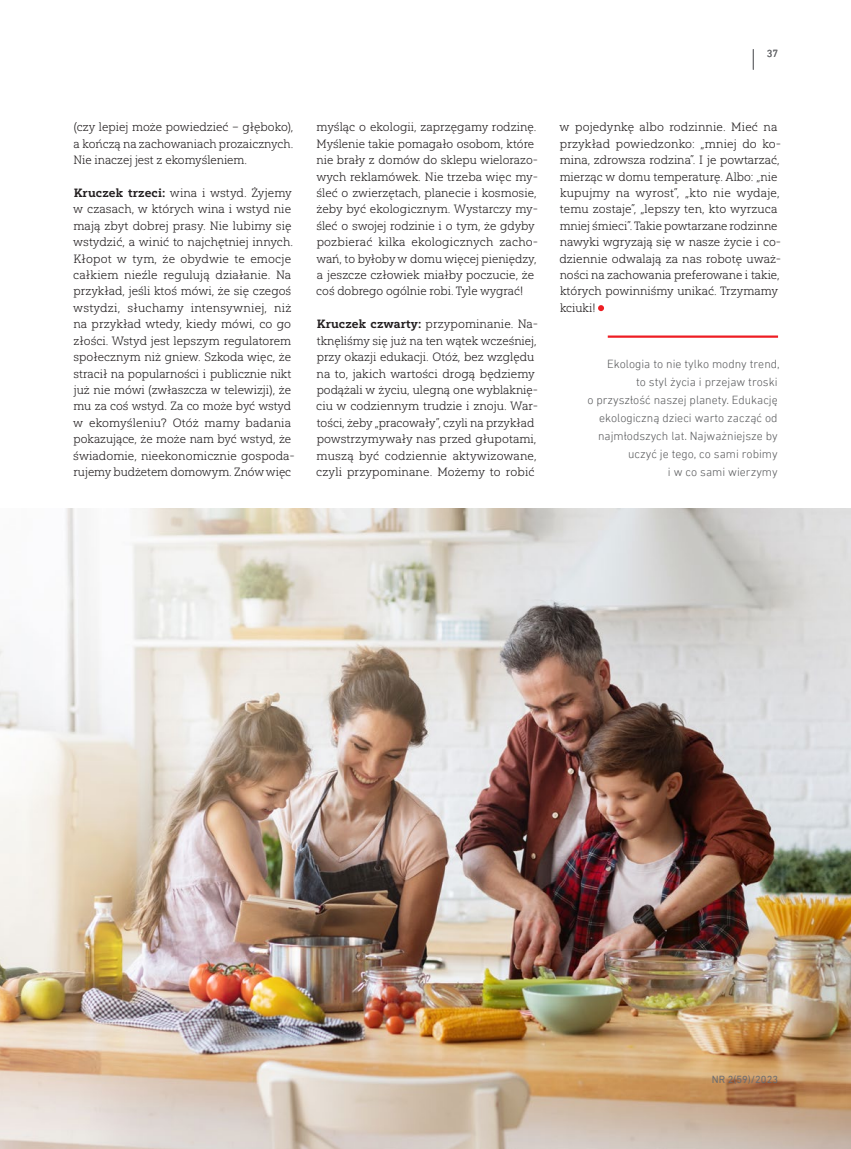
<style>
.page{position:relative;width:851px;height:1149px;background:#fff}
.page>*{position:absolute;margin:0;border:0;box-sizing:border-box;transform-origin:0 0}
.tekst_glowny_bez_wci{font:12px/16.4px "Yorkten Slab Nor Lig";color:#231f20}
.opis_zdjecia_z_kresk{font:300 12px/18px "DIN Next LT Pro";color:#57585a;text-align:right}
.tekst_glowny{font:12px/16.4px "Yorkten Slab Nor Lig";color:#231f20;text-align:justify}
.t1{font:10.5px "DIN Next LT Pro";color:#6c6d70}
.s1{font-family:"Yorkten Slab Nor Bol"}
</style>
<div class="page">
<svg style="left:598px;top:305px;width:6px;height:6px"></svg>
<img style="left:0;top:508px;width:850px;height:640px">
<hr style="left:607px;top:335px;width:171px;height:2px;background:#ee1d23">
<svg style="left:753px;top:49px;width:1px;height:21px"></svg>
<p class="t1" style="left:766px;top:47px;width:13px">37</p>
<p class="tekst_glowny" style="left:73px;top:119px;width:221px">(czy lepiej może powiedzieć – głęboko), a kończą na zachowaniach prozaicznych.<br>Nie inaczej jest z ekomyśleniem.</p>
<p class="tekst_glowny_bez_wci" style="left:73px;top:185px;width:223px"><span class="s1">Kruczek trzeci:</span> wina i wstyd. Żyjemy w czasach, w których wina i wstyd nie mają zbyt dobrej prasy. Nie lubimy się wstydzić, a winić to najchętniej innych.<br>Kłopot w tym, że obydwie te emocje całkiem nieźle regulują działanie. Na przykład, jeśli ktoś mówi, że się czegoś wstydzi, słuchamy intensywniej, niż na przykład wtedy, kiedy mówi, co go złości. Wstyd jest lepszym regulatorem społecznym niż gniew. Szkoda więc, że stracił na popularności i publicznie nikt już nie mówi (zwłaszcza w telewizji), że mu za coś wstyd. Za co może być wstyd w ekomyśleniu? Otóż mamy badania pokazujące, że może nam być wstyd, że świadomie, nieekonomicznie gospoda&shy;rujemy budżetem domowym. Znów więc</p>
<p class="tekst_glowny_bez_wci" style="left:316px;top:119px;width:223px">myśląc o ekologii, zaprzęgamy rodzinę.<br>Myślenie takie pomagało osobom, które nie brały z domów do sklepu wielorazo&shy;wych reklamówek. Nie trzeba więc my&shy;śleć o zwierzętach, planecie i kosmosie, żeby być ekologicznym. Wystarczy my&shy;śleć o swojej rodzinie i o tym, że gdyby pozbierać kilka ekologicznych zacho&shy;wań, to byłoby w domu więcej pieniędzy, a jeszcze człowiek miałby poczucie, że coś dobrego ogólnie robi. Tyle wygrać!</p>
<p class="tekst_glowny_bez_wci" style="left:316px;top:316px;width:223px"><span class="s1">Kruczek czwarty:</span> przypominanie. Na&shy;tknęliśmy się już na ten wątek wcześniej, przy okazji edukacji. Otóż, bez względu na to, jakich wartości drogą będziemy podążali w życiu, ulegną one wyblaknię&shy;ciu w codziennym trudzie i znoju. War&shy;tości, żeby „pracowały”, czyli na przykład powstrzymywały nas przed głupotami, muszą być codziennie aktywizowane, czyli przypominane. Możemy to robić</p>
<p class="tekst_glowny_bez_wci" style="left:559px;top:119px;width:223px">w pojedynkę albo rodzinnie. Mieć na przykład powiedzonko: „mniej do ko&shy;mina, zdrowsza rodzina”. I je powtarzać, mierząc w domu temperaturę. Albo: „nie kupujmy na wyrost”, „kto nie wydaje, temu zostaje”, „lepszy ten, kto wyrzuca mniej śmieci”. Takie powtarzane rodzinne nawyki wgryzają się w nasze życie i co&shy;dziennie odwalają za nas robotę uważ&shy;ności na zachowania preferowane i takie, których powinniśmy unikać. Trzymamy kciuki!</p>
<p class="opis_zdjecia_z_kresk" style="left:587px;top:354px;width:194px">Ekologia to nie tylko modny trend,<br>to styl życia i przejaw troski<br>o przyszłość naszej planety. Edukację ekologiczną dzieci warto zacząć od najmłodszych lat. Najważniejsze by uczyć je tego, co sami robimy<br>i w co sami wierzymy</p>
<p class="t1" style="left:711px;top:1073px;width:68px">nr 2(59)/2023</p>
</div>
